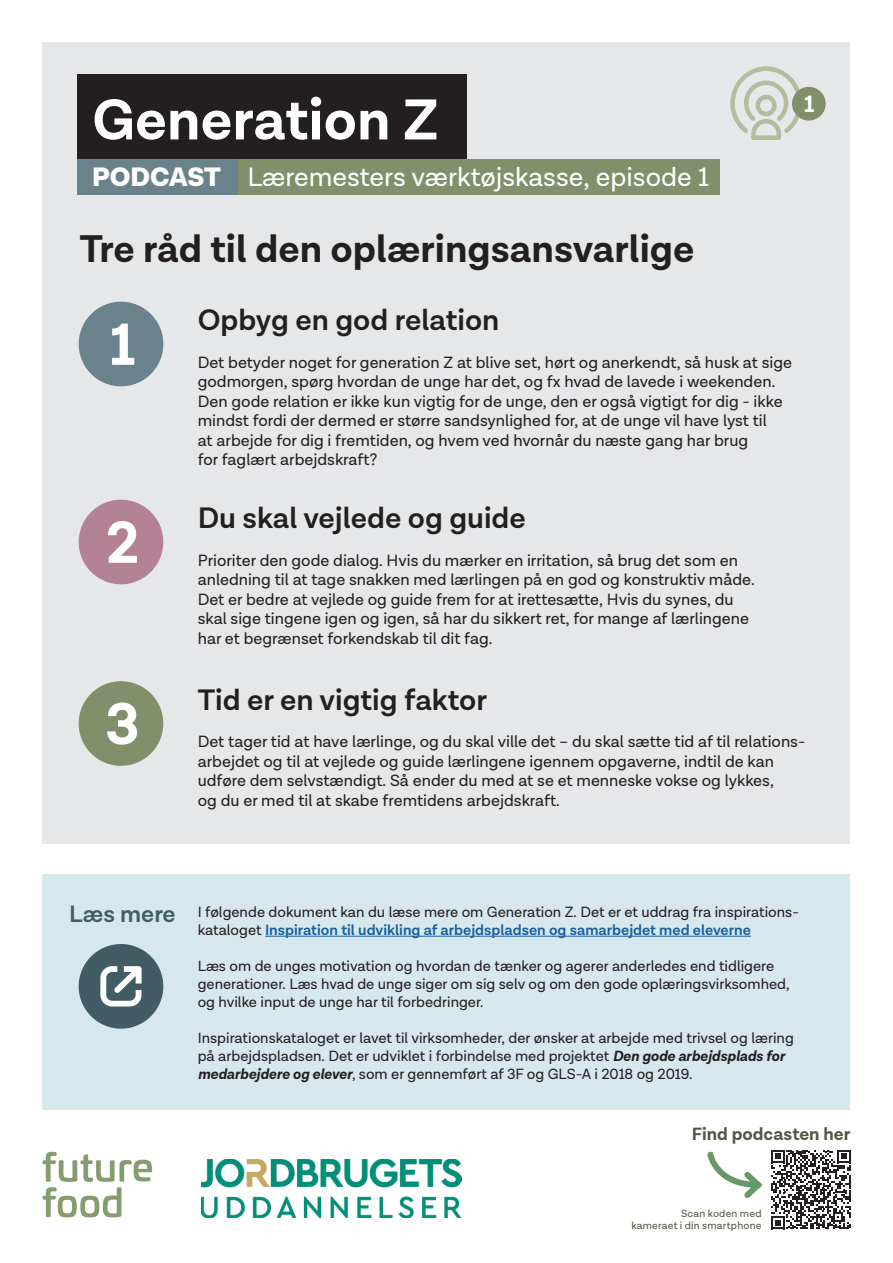
<style>
.page{position:relative;width:893px;height:1263px;background:#fff}
.page>*{position:absolute;margin:0;border:0;box-sizing:border-box;transform-origin:0 0}
.t1{font:700 60.15px "Lota Grotesque";color:#fff}
.t2{font:700 58.2px "Lota Grotesque";color:#fff}
.t3{font:700 39px "Lota Grotesque";color:#231f20}
.t4{font:600 30px "Lota Grotesque";color:#231f20}
.t5{font:27px "Lota Grotesque";color:#fff}
.t6{font:900 27px "Lota Grotesque";letter-spacing:-.005em;color:#fff}
.t7{font:600 24px "Lota Grotesque";color:#425c66}
.t8{font:700 23.85px "Lota Grotesque";color:#fff}
.t9{font:700 18px "Lota Grotesque";color:#515741}
.t10{font:16.5px/19.5px "Lota Grotesque";color:#231f20}
.t11{font:15px/18px "Lota Grotesque";color:#231f20}
.t12{font:10.5px "Lota Grotesque";letter-spacing:.02em;color:#515741}
.s1{font-weight:600;color:#175d9e}
.s2{font-weight:700;font-style:italic}
</style>
<div class="page">
<div style="left:43px;top:43px;width:807px;height:801px;background:#e6e7e9"></div>
<div style="left:43px;top:874px;width:807px;height:236px;background:#d6e7ed"></div>
<svg style="left:43px;top:1152px;width:109px;height:65px"></svg>
<img style="left:201px;top:1159px;width:260px;height:58px">
<div style="left:78px;top:74px;width:389px;height:85px;background:#231f20"></div>
<div style="left:237px;top:159px;width:483px;height:36px;background:#828f6b"></div>
<div style="left:78px;top:159px;width:160px;height:36px;background:#69828b"></div>
<div style="left:79px;top:302px;width:84px;height:84px;background:#69828b;border-radius:50%"></div>
<div style="left:79px;top:500px;width:84px;height:84px;background:#b48295;border-radius:50%"></div>
<div style="left:79px;top:681px;width:84px;height:85px;background:#828f6b;border-radius:50%"></div>
<hr style="left:265px;top:936px;width:486px;height:1px;background:#175d9e">
<div style="left:79px;top:944px;width:84px;height:85px;background:#425c66;border-radius:50%"></div>
<svg style="left:100px;top:966px;width:42px;height:40px"></svg>
<div style="left:792px;top:87px;width:34px;height:34px;background:#828f6b;border-radius:50%"></div>
<svg style="left:730px;top:66px;width:72px;height:74px"></svg>
<svg style="left:707px;top:1150px;width:143px;height:79px"></svg>
<p class="t2" style="left:92px;top:86px;width:348px">Generation Z</p>
<p class="t6" style="left:92px;top:161px;width:130px">PODCAST</p>
<p class="t5" style="left:247px;top:162px;width:463px">Læremesters værktøjskasse, episode 1</p>
<p class="t8" style="left:804px;top:90px;width:12px">1</p>
<p class="t3" style="left:80px;top:227px;width:616px">Tre råd til den oplæringsansvarlige</p>
<p class="t1" style="left:110px;top:310px;width:27px">1</p>
<p class="t1" style="left:106px;top:508px;width:35px">2</p>
<p class="t4" style="left:198px;top:303px;width:303px">Opbyg en god relation</p>
<p class="t10" style="left:198px;top:353px;width:596px">Det betyder noget for generation Z at blive set, hørt og anerkendt, så husk at sige godmorgen, spørg hvordan de unge har det, og fx hvad de lavede i weekenden.<br>Den gode relation er ikke kun vigtig for de unge, den er også vigtigt for dig - ikke mindst fordi der dermed er større sandsynlighed for, at de unge vil have lyst til<br>at arbejde for dig i fremtiden, og hvem ved hvornår du næste gang har brug<br>for faglært arbejdskraft?</p>
<p class="t4" style="left:198px;top:501px;width:330px">Du skal vejlede og guide</p>
<p class="t10" style="left:198px;top:551px;width:559px">Prioriter den gode dialog. Hvis du mærker en irritation, så brug det som en anledning til at tage snakken med lærlingen på en god og konstruktiv måde.<br>Det er bedre at vejlede og guide frem for at irettesætte, Hvis du synes, du skal sige tingene igen og igen, så har du sikkert ret, for mange af lærlingene har et begrænset forkendskab til dit fag.</p>
<p class="t1" style="left:105px;top:689px;width:36px">3</p>
<p class="t4" style="left:198px;top:682px;width:291px">Tid er en vigtig faktor</p>
<p class="t10" style="left:198px;top:732px;width:609px">Det tager tid at have lærlinge, og du skal ville det – du skal sætte tid af til relations&shy;arbejdet og til at vejlede og guide lærlingene igennem opgaverne, indtil de kan udføre dem selvstændigt. Så ender du med at se et menneske vokse og lykkes,<br>og du er med til at skabe fremtidens arbejdskraft.</p>
<p class="t7" style="left:69px;top:901px;width:108px">Læs mere</p>
<p class="t11" style="left:198px;top:903px;width:603px">I følgende dokument kan du læse mere om Generation Z. Det er et uddrag fra inspirations&shy;kataloget <span class="s1">Inspiration til udvikling af arbejdspladsen og samarbejdet med eleverne</span></p>
<p class="t11" style="left:198px;top:957px;width:593px">Læs om de unges motivation og hvordan de tænker og agerer anderledes end tidligere generationer. Læs hvad de unge siger om sig selv og om den gode oplæringsvirksomhed, og hvilke input de unge har til forbedringer.</p>
<p class="t11" style="left:198px;top:1029px;width:598px">Inspirationskataloget er lavet til virksomheder, der ønsker at arbejde med trivsel og læring på arbejdspladsen. Det er udviklet i forbindelse med projektet <span class="s2">Den gode arbejdsplads for medarbejdere og elever</span>, som er gennemført af 3F og GLS-A i 2018 og 2019.</p>
<p class="t9" style="left:692px;top:1123px;width:160px">Find podcasten her</p>
<p class="t12" style="left:681px;top:1207px;width:82px">Scan koden med</p>
<p class="t12" style="left:631px;top:1219px;width:132px">kameraet i din smartphone</p>
</div>
